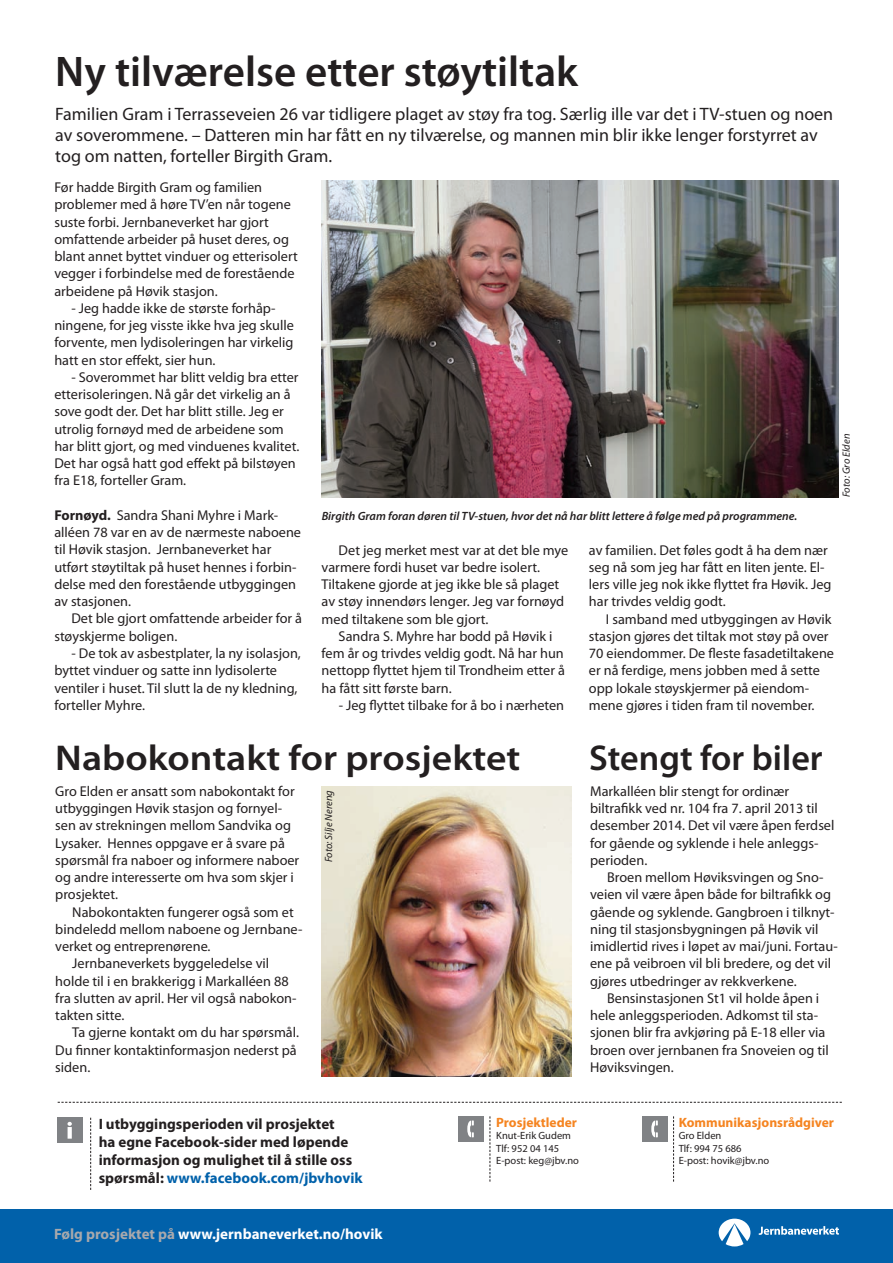
<style>
.page{position:relative;width:893px;height:1263px;background:#fff}
.page>*{position:absolute;margin:0;border:0;box-sizing:border-box;transform-origin:0 0}
.t1{font:600 43.05px "Myriad Pro";color:#231f20}
.t2{font:600 36px "Myriad Pro";color:#231f20;scale:1.1 1}
.t3{font:600 36px "Myriad Pro";color:#231f20}
.t4{font:18px/21px "Myriad Pro";color:#231f20}
.t5{font:700 15px/18px "Myriad Pro";color:#231f20}
.t6{font:700 15px "Myriad Pro";color:#fff}
.t7{font:14.25px/17.2px "Myriad Pro";color:#231f20}
.t8{font:700 13.5px "Myriad Pro";color:#f58420}
.t9{font:italic 600 12px "Myriad Pro";color:#231f20}
.t10{font:10.5px/12.6px "Myriad Pro";color:#231f20}
.t11{font:italic 10.5px "Myriad Pro";color:#231f20}
.s1{font-weight:700}
.s2{color:#0161aa}
.s3{color:#a8a9ad}
</style>
<div class="page">
<div style="left:0;top:1209px;width:893px;height:54px;background:#0161aa"></div>
<svg style="left:759px;top:1226px;width:80px;height:9px"></svg>
<svg style="left:719px;top:1218px;width:31px;height:28px"></svg>
<img style="left:322px;top:786px;width:249px;height:291px">
<svg style="left:58px;top:1102px;width:784px;height:1px"></svg>
<svg style="left:90px;top:1118px;width:1px;height:72px"></svg>
<svg style="left:490px;top:1116px;width:1px;height:65px"></svg>
<div style="left:57px;top:1118px;width:25px;height:25px;background:#808285"></div>
<svg style="left:68px;top:1127px;width:4px;height:12px"></svg>
<svg style="left:68px;top:1122px;width:4px;height:4px"></svg>
<div style="left:459px;top:1116px;width:25px;height:25px;background:#808285"></div>
<svg style="left:467px;top:1120px;width:7px;height:17px"></svg>
<svg style="left:673px;top:1116px;width:1px;height:65px"></svg>
<div style="left:643px;top:1116px;width:25px;height:25px;background:#808285"></div>
<svg style="left:651px;top:1120px;width:7px;height:17px"></svg>
<img style="left:322px;top:181px;width:517px;height:316px">
<h1 class="t1" style="left:55px;top:44px;width:524px">Ny tilværelse etter støytiltak</h1>
<p class="t4" style="left:55px;top:103px;width:779px">Familien Gram i Terrasseveien 26 var tidligere plaget av støy fra tog. Særlig ille var det i TV -stuen og noen av soverommene. – Datteren min har fått en ny tilværelse, og mannen min blir ikke lenger forstyrret av tog om natten, forteller Birgith Gram.</p>
<p class="t7" style="left:54px;top:178px;width:245px">Før hadde Birgith Gram og familien problemer med å høre TV ’en når togene suste forbi. Jernbaneverket har gjort omfattende arbeider på huset deres, og blant annet byttet vinduer og etterisolert vegger i forbindelse med de forestående arbeidene på Høvik stasjon.</p>
<p class="t7" style="left:54px;top:299px;width:241px;text-indent:17px">- Jeg hadde ikke de største forhåp&shy;ningene, for jeg visste ikke hva jeg skulle forvente, men lydisoleringen har virkelig hatt en stor effekt, sier hun.</p>
<p class="t7" style="left:54px;top:368px;width:246px;text-indent:17px">- Soverommet har blitt veldig bra etter etterisoleringen. Nå går det virkelig an å sove godt der. Det har blitt stille. Jeg er utrolig fornøyd med de arbeidene som har blitt gjort, og med vinduenes kvalitet.<br>Det har også hatt god effekt på bilstøyen fra E18, forteller Gram.</p>
<p class="t7" style="left:54px;top:506px;width:248px"><span class="s1">Fornøyd.</span> Sandra Shani Myhre i Mark&shy;alléen 78 var en av de nærmeste naboene til Høvik stasjon. Jernbaneverket har utført støytiltak på huset hennes i forbin&shy;delse med den forestående utbyggingen av stasjonen.</p>
<p class="t7" style="left:54px;top:610px;width:249px;text-indent:17px">Det ble gjort omfattende arbeider for å støyskjerme boligen.</p>
<p class="t7" style="left:54px;top:644px;width:248px;text-indent:17px">- De tok av asbestplater, la ny isolasjon, byttet vinduer og satte inn lydisolerte ventiler i huset. Til slutt la de ny kledning, forteller Myhre.</p>
<p class="t9" style="left:322px;top:509px;width:477px">Birgith Gram foran døren til TV-stuen, hvor det nå har blitt lettere å følge med på programmene.</p>
<p class="t7" style="left:322px;top:541px;width:248px;text-indent:17px">Det jeg merket mest var at det ble mye varmere fordi huset var bedre isolert.<br>Tiltakene gjorde at jeg ikke ble så plaget av støy innendørs lenger. Jeg var fornøyd med tiltakene som ble gjort.</p>
<p class="t7" style="left:322px;top:627px;width:245px;text-indent:17px">Sandra S. Myhre har bodd på Høvik i fem år og trivdes veldig godt. Nå har hun nettopp flyttet hjem til Trondheim etter å ha fått sitt første barn.</p>
<p class="t7" style="left:339px;top:696px;width:227px">- Jeg flyttet tilbake for å bo i nærheten</p>
<p class="t7" style="left:589px;top:541px;width:244px">av familien. Det føles godt å ha dem nær seg nå som jeg har fått en liten jente. El&shy;lers ville jeg nok ikke flyttet fra Høvik. Jeg har trivdes veldig godt.</p>
<p class="t7" style="left:589px;top:610px;width:247px;text-indent:17px">I samband med utbyggingen av Høvik stasjon gjøres det tiltak mot støy på over 70 eiendommer. De fleste fasadetiltakene er nå ferdige, mens jobben med å sette opp lokale støyskjermer på eiendom&shy;mene gjøres i tiden fram til november.</p>
<p class="t11" style="left:840px;top:497px;width:65px;rotate:-90deg">Foto: Gro Elden</p>
<h2 class="t2" style="left:55px;top:734px;width:424px">Nabokontakt for prosjektet</h2>
<h2 class="t3" style="left:589px;top:734px;width:235px">Stengt for biler</h2>
<p class="t7" style="left:55px;top:782px;width:245px">Gro Elden er ansatt som nabokontakt for utbyggingen Høvik stasjon og fornyel&shy;sen av strekningen mellom Sandvika og Lysaker. Hennes oppgave er å svare på spørsmål fra naboer og informere naboer og andre interesserte om hva som skjer i prosjektet.</p>
<p class="t7" style="left:72px;top:903px;width:223px">Nabokontakten fungerer også som et</p>
<p class="t7" style="left:55px;top:920px;width:249px">bindeledd mellom naboene og Jernbane-</p>
<p class="t7" style="left:55px;top:937px;width:157px">verket og entreprenørene.</p>
<p class="t7" style="left:72px;top:955px;width:198px">Jernbaneverkets byggeledelse vil</p>
<p class="t7" style="left:55px;top:972px;width:235px">holde til i en brakkerigg i Markalléen 88</p>
<p class="t7" style="left:55px;top:989px;width:243px">fra slutten av april. Her vil også nabokon-</p>
<p class="t7" style="left:55px;top:1006px;width:71px">takten sitte.</p>
<p class="t7" style="left:72px;top:1024px;width:228px">Ta gjerne kontakt om du har spørsmål.</p>
<p class="t7" style="left:55px;top:1041px;width:243px">Du finner kontaktinformasjon nederst på</p>
<p class="t7" style="left:55px;top:1058px;width:37px">siden.</p>
<p class="t11" style="left:322px;top:862px;width:74px;rotate:-90deg">Foto: Silje Nereng</p>
<p class="t7" style="left:590px;top:782px;width:246px">Markalléen blir stengt for ordinær biltrafikk ved nr. 104 fra 7. april 2013 til desember 2014. Det vil være åpen ferdsel for gående og syklende i hele anleggs&shy;perioden.</p>
<p class="t7" style="left:590px;top:868px;width:249px;text-indent:17px">Broen mellom Høviksvingen og Sno&shy;veien vil være åpen både for biltrafikk og gående og syklende. Gangbroen i tilknyt&shy;ning til stasjonsbygningen på Høvik vil imidlertid rives i løpet av mai/juni. Fortau&shy;ene på veibroen vil bli bredere, og det vil gjøres utbedringer av rekkverkene.</p>
<p class="t7" style="left:590px;top:989px;width:240px;text-indent:17px">Bensinstasjonen St1 vil holde åpen i hele anleggsperioden. Adkomst til sta&shy;sjonen blir fra avkjøring på E-18 eller via broen over jernbanen fra Snoveien og til Høviksvingen.</p>
<p class="t5" style="left:99px;top:1114px;width:265px">I utbyggingsperioden vil prosjektet<br>ha egne Facebook-sider med løpende informasjon og mulighet til å stille oss spørsmål: <span class="s2">www.facebook.com/jbvhovik</span></p>
<p class="t8" style="left:496px;top:1113px;width:82px">Prosjektleder</p>
<p class="t10" style="left:496px;top:1129px;width:84px">Knut-Erik Gudem<br>Tlf: 952 04 145<br>E-post: keg@jbv.no</p>
<p class="t8" style="left:679px;top:1113px;width:157px">Kommunikasjonsrådgiver</p>
<p class="t10" style="left:679px;top:1129px;width:92px">Gro Elden<br>Tlf: 994 75 686<br>E-post: hovik@jbv.no</p>
<p class="t6" style="left:54px;top:1224px;width:330px"><span class="s3">Følg prosjektet på</span> www.jernbaneverket.no/hovik</p>
</div>
